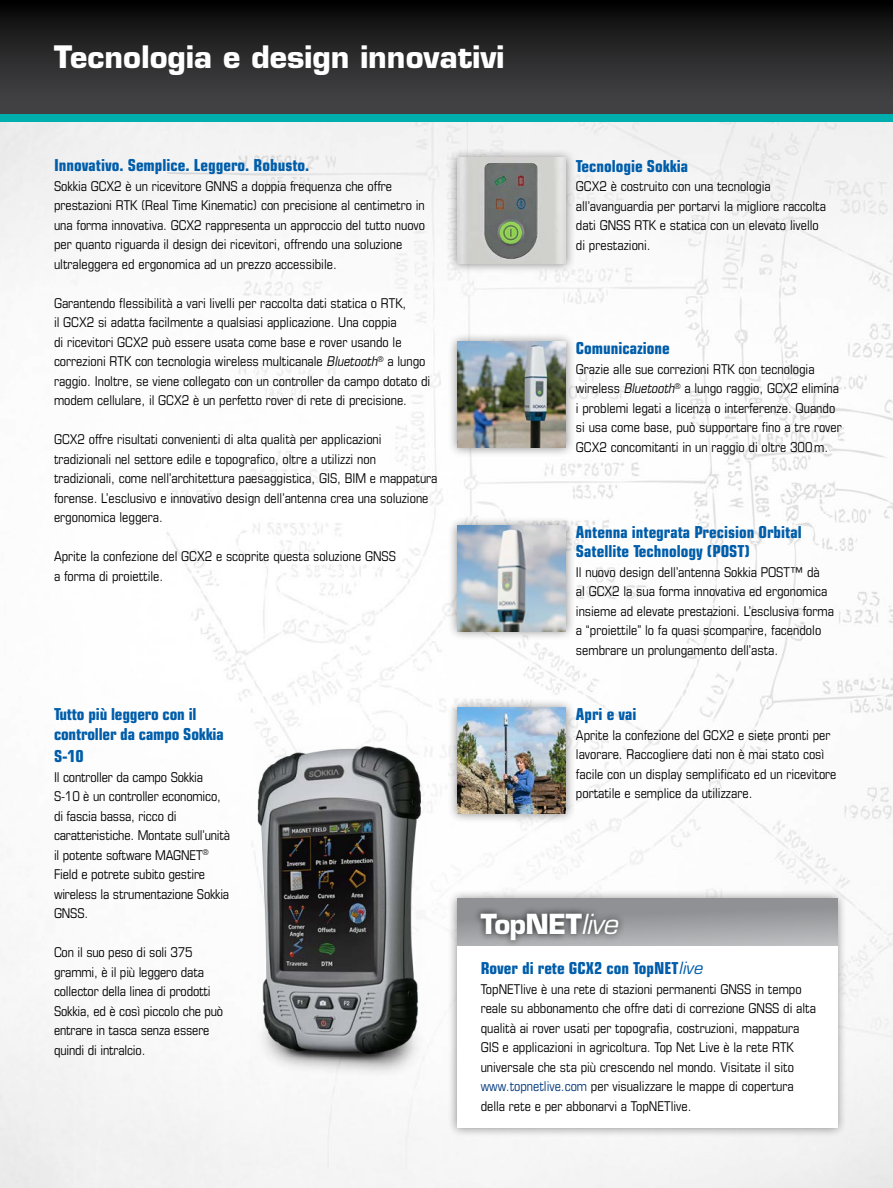
<style>
.page{position:relative;width:893px;height:1188px;background:#fff}
.page>*{position:absolute;margin:0;border:0;box-sizing:border-box;transform-origin:0 0}
.t1{font:700 30.15px "Eurostile LT Std";color:#fff}
.t2{font:700 27px "Eurostile LT Std";letter-spacing:-.03em;color:#fff}
.t3{font:700 condensed 16.5px/19.5px "Eurostile LT Std";color:#005daa}
.t4{font:condensed 13.5px/19.5px "Eurostile LT Std";color:#000}
.s1{font-style:italic}
.s2{font-weight:400;font-style:italic}
.s3{font-weight:400;font-style:italic;font-stretch:normal}
.s4{color:#00377b}
</style>
<div class="page">
<img style="left:0;top:122px;width:893px;height:1066px">
<div style="left:0;top:0;width:893px;height:119px;background:linear-gradient(to bottom,#070707,#4d4c4e)"></div>
<div style="left:447px;top:889px;width:400px;height:248px;background:#000;opacity:.45"></div>
<div style="left:457px;top:914px;width:380px;height:214px;background:#fff"></div>
<div style="left:457px;top:899px;width:380px;height:47px;background:linear-gradient(to bottom,#86898c,#b8babc)"></div>
<div style="left:474px;top:906px;width:152px;height:42px;background:#000;opacity:.75"></div>
<div style="left:0;top:114px;width:893px;height:8px;background:#00afad"></div>
<img style="left:185px;top:717px;width:292px;height:369px">
<div style="left:447px;top:148px;width:129px;height:125px;background:#000;opacity:.45"></div>
<img style="left:457px;top:158px;width:109px;height:106px">
<div style="left:447px;top:332px;width:129px;height:125px;background:#000;opacity:.45"></div>
<img style="left:457px;top:342px;width:109px;height:106px">
<div style="left:447px;top:516px;width:129px;height:125px;background:#000;opacity:.45"></div>
<img style="left:457px;top:526px;width:109px;height:105px">
<div style="left:447px;top:698px;width:129px;height:125px;background:#000;opacity:.45"></div>
<img style="left:457px;top:708px;width:109px;height:106px">
<h1 class="t1" style="left:54px;top:38px;width:452px">Tecnologia e design innovativi</h1>
<p class="t3" style="left:54px;top:155px;width:257px">Innovativo. Semplice. Leggero. Robusto.</p>
<p class="t4" style="left:54px;top:176px;width:373px">Sokkia GCX2 è un ricevitore GNNS a doppia frequenza che offre prestazioni RTK (Real Time Kinematic) con precisione al centimetro in una forma innovativa. GCX2 rappresenta un approccio del tutto nuovo per quanto riguarda il design dei ricevitori, offrendo una soluzione ultraleggera ed ergonomica ad un prezzo accessibile.</p>
<p class="t4" style="left:54px;top:293px;width:378px">Garantendo flessibilità a vari livelli per raccolta dati statica o RTK,<br>il GCX2 si adatta facilmente a qualsiasi applicazione. Una coppia<br>di ricevitori GCX2 può essere usata come base e rover usando le correzioni RTK con tecnologia wireless multicanale <span class="s1">Bluetooth</span><sup>®</sup> a lungo raggio. Inoltre, se viene collegato con un controller da campo dotato di modem cellulare, il GCX2 è un perfetto rover di rete di precisione.</p>
<p class="t4" style="left:54px;top:429px;width:385px">GCX2 offre risultati convenienti di alta qualità per applicazioni tradizionali nel settore edile e topografico, oltre a utilizzi non tradizionali, come nell’architettura paesaggistica, GIS, BIM e mappatura forense. L’esclusivo e innovativo design dell’antenna crea una soluzione ergonomica leggera.</p>
<p class="t4" style="left:54px;top:546px;width:344px">Aprite la confezione del GCX2 e scoprite questa soluzione GNSS a forma di proiettile.</p>
<p class="t3" style="left:576px;top:156px;width:114px">Tecnologie Sokkia</p>
<p class="t4" style="left:576px;top:177px;width:252px">GCX2 è costruito con una tecnologia all’avanguardia per portarvi la migliore raccolta dati GNSS RTK e statica con un elevato livello di prestazioni.</p>
<p class="t3" style="left:576px;top:339px;width:95px">Comunicazione</p>
<p class="t4" style="left:576px;top:359px;width:267px">Grazie alle sue correzioni RTK con tecnologia wireless <span class="s1">Bluetooth</span><sup>®</sup> a lungo raggio, GCX2 elimina i problemi legati a licenza o interferenze. Quando si usa come base, può supportare fino a tre rover GCX2 concomitanti in un raggio di oltre 300m.</p>
<p class="t3" style="left:576px;top:522px;width:227px">Antenna integrata Precision Orbital<br>Satellite Technology (POST)</p>
<p class="t4" style="left:576px;top:562px;width:260px">Il nuovo design dell’antenna Sokkia POST™ dà<br>al GCX2 la sua forma innovativa ed ergonomica insieme ad elevate prestazioni. L’esclusiva forma a “proiettile” lo fa quasi scomparire, facendolo sembrare un prolungamento dell’asta.</p>
<p class="t3" style="left:54px;top:705px;width:171px">Tutto più leggero con il controller da campo Sokkia</p>
<p class="t3" style="left:54px;top:747px;width:31px">S-10</p>
<p class="t4" style="left:54px;top:767px;width:178px">Il controller da campo Sokkia<br>S-10 è un controller economico, di fascia bassa, ricco di caratteristiche. Montate sull’unità il potente software MAGNET<sup>®<br></sup>Field e potrete subito gestire wireless la strumentazione Sokkia<br>GNSS.</p>
<p class="t4" style="left:54px;top:942px;width:171px">Con il suo peso di soli 375 grammi, è il più leggero data collector della linea di prodotti<br>Sokkia, ed è così piccolo che può entrare in tasca senza essere quindi di intralcio.</p>
<p class="t3" style="left:576px;top:705px;width:62px">Apri e vai</p>
<p class="t4" style="left:576px;top:725px;width:262px">Aprite la confezione del GCX2 e siete pronti per lavorare. Raccogliere dati non è mai stato così facile con un display semplificato ed un ricevitore portatile e semplice da utilizzare.</p>
<h2 class="t2" style="left:481px;top:908px;width:138px">TopNET<span class="s2">live</span></h2>
<p class="t3" style="left:481px;top:958px;width:223px">Rover di rete GCX2 con TopNET<span class="s3">live</span></p>
<p class="t4" style="left:481px;top:979px;width:337px">TopNETlive è una rete di stazioni permanenti GNSS in tempo reale su abbonamento che offre dati di correzione GNSS di alta qualità ai rover usati per topografia, costruzioni, mappatura GIS e applicazioni in agricoltura. Top Net Live è la rete RTK universale che sta più crescendo nel mondo. Visitate il sito <span class="s4">www.topnetlive.com</span> per visualizzare le mappe di copertura della rete e per abbonarvi a TopNETlive.</p>
</div>
